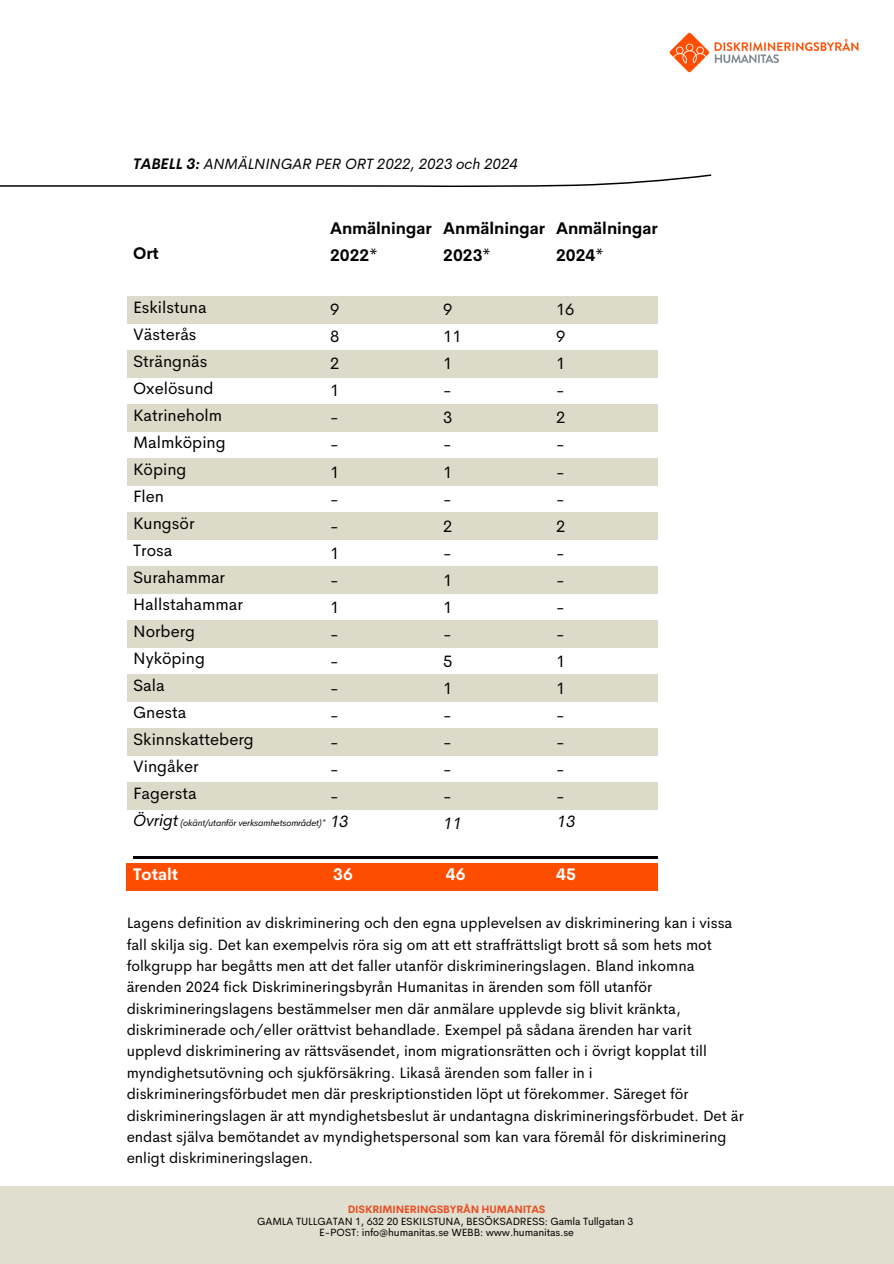
<style>
.page{position:relative;width:894px;height:1264px;background:#fff}
.page>*{position:absolute;margin:0;border:0;box-sizing:border-box;transform-origin:0 0}
.t1{font:16.5px/27px "Cerebri Sans";color:#000}
.t2{font:700 16.5px/27px "Cerebri Sans";color:#000}
.t3{font:700 16.5px "Cerebri Sans";color:#fff}
.t4{font:italic 16.5px "Cerebri Sans";color:#000}
.t5{font:15px/21.3px "Cerebri Sans";color:#000}
.t6{font:italic 15px "Cerebri Sans";letter-spacing:-.005em;color:#000}
.t7{font:10.5px/11.4px "Cerebri Sans";letter-spacing:-.01em;color:#000;text-align:center}
.t8{font:italic 9px "Cerebri Sans";letter-spacing:-.01em;color:#000}
.s1{font-weight:700}
.s2{font-style:italic}
.s3{font-weight:700;color:#fff}
.s4{font-weight:700;color:#e94c21}
</style>
<div class="page">
<div style="left:127px;top:297px;width:530px;height:27px;background:#dcdbca"></div>
<div style="left:127px;top:351px;width:530px;height:27px;background:#dcdbca"></div>
<div style="left:127px;top:405px;width:530px;height:27px;background:#dcdbca"></div>
<div style="left:127px;top:459px;width:530px;height:27px;background:#dcdbca"></div>
<div style="left:127px;top:513px;width:530px;height:27px;background:#dcdbca"></div>
<div style="left:127px;top:567px;width:530px;height:27px;background:#dcdbca"></div>
<div style="left:127px;top:621px;width:530px;height:27px;background:#dcdbca"></div>
<div style="left:127px;top:675px;width:530px;height:27px;background:#dcdbca"></div>
<div style="left:127px;top:728px;width:530px;height:28px;background:#dcdbca"></div>
<div style="left:127px;top:782px;width:530px;height:28px;background:#dcdbca"></div>
<div style="left:127px;top:863px;width:530px;height:27px;background:#ff4d00"></div>
<hr style="left:133px;top:856px;width:524px;height:2px;background:#000">
<svg style="left:0;top:174px;width:711px;height:13px"></svg>
<img style="left:669px;top:32px;width:190px;height:41px">
<div style="left:0;top:1185px;width:893px;height:78px;background:#e0decf"></div>
<h2 class="t6" style="left:133px;top:154px;width:386px"><span class="s1">TABELL 3:</span> ANMÄLNINGAR PER ORT 2022, 2023 och 2024</h2>
<p class="t2" style="left:133px;top:239px;width:27px">Ort</p>
<h2 class="t2" style="left:330px;top:215px;width:103px">Anmälningar<br>2022*</h2>
<h2 class="t2" style="left:443px;top:215px;width:103px">Anmälningar<br>2023*</h2>
<h2 class="t2" style="left:556px;top:215px;width:103px">Anmälningar<br>2024*</h2>
<h2 class="t1" style="left:133px;top:293px;width:122px">Eskilstuna<br>Västerås<br>Strängnäs<br>Oxelösund<br>Katrineholm<br>Malmköping<br>Köping<br>Flen<br>Kungsör<br>Trosa<br>Surahammar<br>Hallstahammar<br>Norberg<br>Nyköping<br>Sala<br>Gnesta<br>Skinnskatteberg<br>Vingåker<br>Fagersta<br><span class="s2">Övrigt</span></h2>
<h1 class="t3" style="left:133px;top:863px;width:47px">Totalt</h1>
<h1 class="t1" style="left:330px;top:296px;width:45px">9<br>8<br>2<br>1<br>-<br>-<br>1<br>-<br>-<br>1<br>-<br>1<br>-<br>-<br>-<br>-<br>-<br>-<br>-<br><span class="s3">45 11</span></h1>
<h1 class="t1" style="left:443px;top:296px;width:20px">9<br>11<br>1 -<br>3 -<br>1 -<br>2 -<br>1<br>1 -<br>5<br>1 - - - -<br><span class="s2">11</span></h1>
<h1 class="t1" style="left:556px;top:296px;width:20px">16<br>9<br>1 -<br>2 - - -<br>2 - - - -<br>1<br>1 - - - -</h1>
<p class="t4" style="left:330px;top:810px;width:20px">13</p>
<h2 class="t4" style="left:556px;top:810px;width:20px">13</h2>
<p class="t8" style="left:180px;top:817px;width:147px">(okänt/utanför verksamhetsområdet)*</p>
<p class="t3" style="left:333px;top:863px;width:21px">36</p>
<p class="t3" style="left:445px;top:863px;width:21px">46</p>
<p class="t3" style="left:556px;top:863px;width:21px">45</p>
<p class="t5" style="left:127px;top:912px;width:618px">Lagens definition av diskriminering och den egna upplevelsen av diskriminering kan i vissa fall skilja sig. Det kan exempelvis röra sig om att ett straffrättsligt brott så som hets mot folkgrupp har begåtts men att det faller utanför diskrimineringslagen. Bland inkomna ärenden 2024 fick Diskrimineringsbyrån Humanitas in ärenden som föll utanför diskrimineringslagens bestämmelser men där anmälare upplevde sig blivit kränkta, diskriminerade och/eller orättvist behandlade. Exempel på sådana ärenden har varit upplevd diskriminering av rättsväsendet, inom migrationsrätten och i övrigt kopplat till myndighetsutövning och sjukförsäkring. Likaså ärenden som faller in i diskrimineringsförbudet men där preskriptionstiden löpt ut förekommer. Säreget för diskrimineringslagen är att myndighetsbeslut är undantagna diskrimineringsförbudet. Det är endast själva bemötandet av myndighetspersonal som kan vara föremål för diskriminering enligt diskrimineringslagen.</p>
<h1 class="t7" style="left:257px;top:1203px;width:377px"><span class="s4">DISKRIMINERINGSBYRÅN HUMANITAS<br></span>GAMLA TULLGATAN 1, 632 20 ESKILSTUNA, BESÖKSADRESS: Gamla Tullgatan 3<br>E-POST: info@humanitas.se WEBB: www.humanitas.se</h1>
</div>
